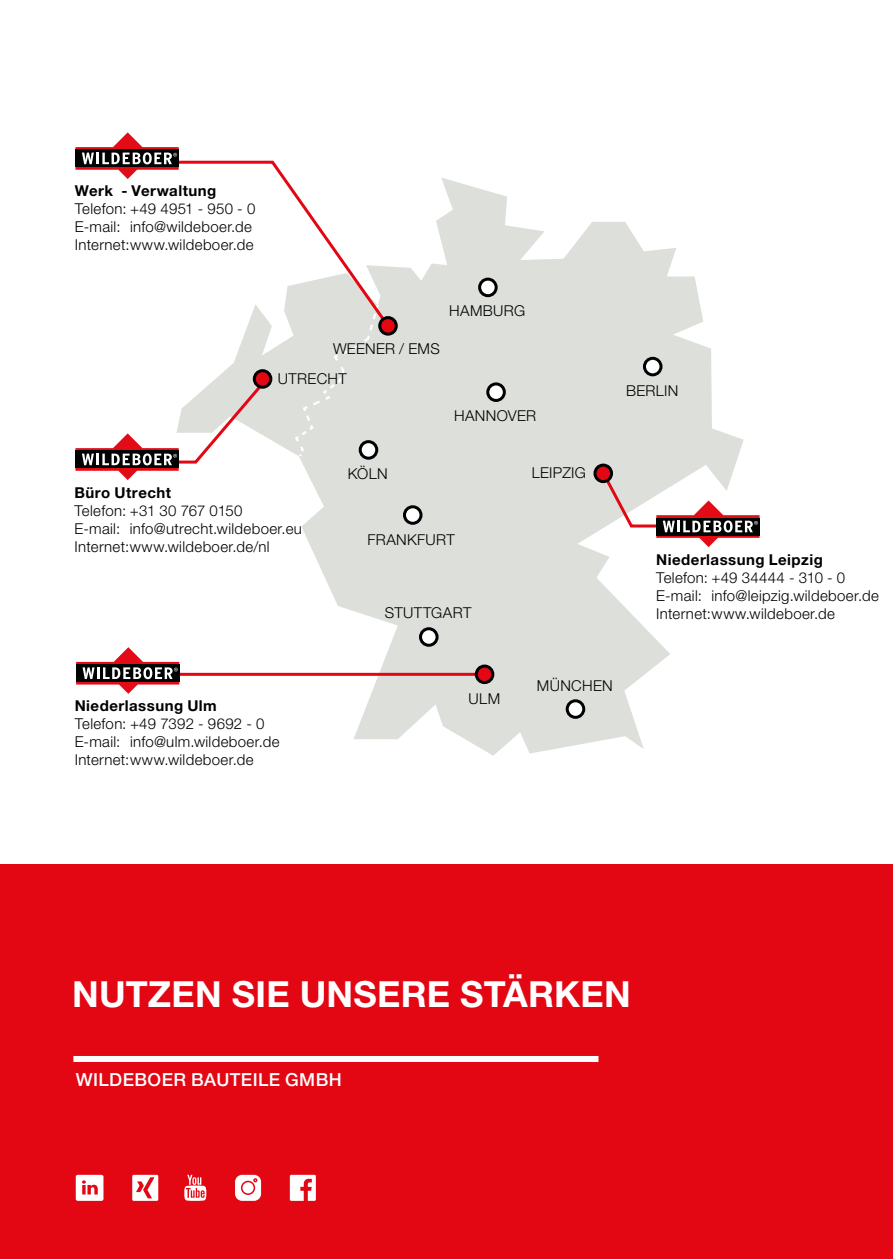
<style>
.page{position:relative;width:893px;height:1259px;background:#fff}
.page>*{position:absolute;margin:0;border:0;box-sizing:border-box;transform-origin:0 0}
.t1{font:700 36px "Helvetica Neue LT Std";letter-spacing:.005em;color:#fff}
.t2{font:500 18px "Helvetica Neue LT Std";letter-spacing:.025em;color:#fff}
.t3{font:300 15px/18px "Helvetica Neue LT Std";letter-spacing:.025em;color:#000}
.t4{font:700 15px "Helvetica Neue LT Std";letter-spacing:.03em;color:#000}
</style>
<div class="page">
<svg style="left:179px;top:178px;width:565px;height:577px;fill:#dddfdb"></svg>
<div style="left:0;top:864px;width:893px;height:395px;background:#e30613"></div>
<div style="left:73px;top:1056px;width:525px;height:6px;background:#fff"></div>
<div style="left:480px;top:279px;width:16px;height:17px;background:#fff;border-radius:50%"></div>
<div style="left:478px;top:278px;width:20px;height:19px;border:3px solid #000;border-radius:50%"></div>
<svg style="left:488px;top:384px;width:16px;height:16px"></svg>
<div style="left:486px;top:382px;width:20px;height:20px;border:3px solid #000;border-radius:50%"></div>
<div style="left:644px;top:358px;width:17px;height:17px;background:#fff;border-radius:50%"></div>
<div style="left:643px;top:357px;width:19px;height:19px;border:3px solid #000;border-radius:50%"></div>
<div style="left:404px;top:507px;width:17px;height:16px;background:#fff;border-radius:50%"></div>
<div style="left:403px;top:505px;width:19px;height:20px;border:3px solid #000;border-radius:50%"></div>
<svg style="left:421px;top:629px;width:16px;height:16px"></svg>
<div style="left:419px;top:627px;width:20px;height:20px;border:3px solid #000;border-radius:50%"></div>
<div style="left:567px;top:701px;width:17px;height:16px;background:#fff;border-radius:50%"></div>
<div style="left:566px;top:699px;width:19px;height:20px;border:3px solid #000;border-radius:50%"></div>
<hr style="left:162px;top:673px;width:317px;height:3px;background:#e30613">
<div style="left:476px;top:666px;width:17px;height:16px;background:#e30613;border-radius:50%"></div>
<div style="left:475px;top:664px;width:19px;height:20px;border:3px solid #000;border-radius:50%"></div>
<svg style="left:76px;top:647px;width:103px;height:47px"></svg>
<svg style="left:600px;top:470px;width:160px;height:77px"></svg>
<svg style="left:595px;top:465px;width:16px;height:16px"></svg>
<div style="left:593px;top:463px;width:20px;height:20px;border:3px solid #000;border-radius:50%"></div>
<svg style="left:184px;top:1174px;width:22px;height:26px"></svg>
<svg style="left:235px;top:1174px;width:26px;height:26px"></svg>
<svg style="left:76px;top:1174px;width:27px;height:26px"></svg>
<svg style="left:132px;top:1174px;width:26px;height:26px"></svg>
<svg style="left:290px;top:1174px;width:26px;height:26px"></svg>
<svg style="left:75px;top:132px;width:317px;height:348px"></svg>
<svg style="left:380px;top:317px;width:16px;height:17px"></svg>
<div style="left:378px;top:316px;width:20px;height:20px;border:3px solid #000;border-radius:50%"></div>
<p class="t4" style="left:75px;top:182px;width:143px">Werk - Verwaltung</p>
<p class="t3" style="left:75px;top:200px;width:182px">Telefon: +49 4951 - 950 - 0<br>E-mail: info@wildeboer.de<br>Internet:www.wildeboer.de</p>
<p class="t3" style="left:333px;top:340px;width:108px">WEENER / EMS</p>
<p class="t3" style="left:278px;top:369px;width:71px">UTRECHT</p>
<p class="t3" style="left:449px;top:301px;width:78px">HAMBURG</p>
<p class="t3" style="left:454px;top:406px;width:84px">HANNOVER</p>
<p class="t3" style="left:348px;top:464px;width:41px">KÖLN</p>
<p class="t3" style="left:532px;top:464px;width:56px">LEIPZIG</p>
<p class="t4" style="left:74px;top:483px;width:98px">Büro Utrecht</p>
<p class="t3" style="left:74px;top:501px;width:229px">Telefon: +31 30 767 0150<br>E-mail: info@utrecht.wildeboer.eu<br>Internet:www.wildeboer.de/nl</p>
<p class="t3" style="left:367px;top:530px;width:89px">FRANKFURT</p>
<p class="t3" style="left:385px;top:603px;width:88px">STUTTGART</p>
<p class="t3" style="left:626px;top:381px;width:54px">BERLIN</p>
<p class="t4" style="left:656px;top:550px;width:168px">Niederlassung Leipzig</p>
<p class="t3" style="left:656px;top:568px;width:224px">Telefon: +49 34444 - 310 - 0<br>E-mail: info@leipzig.wildeboer.de<br>Internet:www.wildeboer.de</p>
<p class="t4" style="left:75px;top:696px;width:144px">Niederlassung Ulm</p>
<p class="t3" style="left:75px;top:714px;width:206px">Telefon: +49 7392 - 9692 - 0<br>E-mail: info@ulm.wildeboer.de<br>Internet:www.wildeboer.de</p>
<p class="t3" style="left:469px;top:689px;width:33px">ULM</p>
<p class="t3" style="left:537px;top:676px;width:77px">MÜNCHEN</p>
<h1 class="t1" style="left:72px;top:971px;width:560px">NUTZEN SIE UNSERE STÄRKEN</h1>
<p class="t2" style="left:76px;top:1069px;width:268px">WILDEBOER BAUTEILE GMBH</p>
</div>
